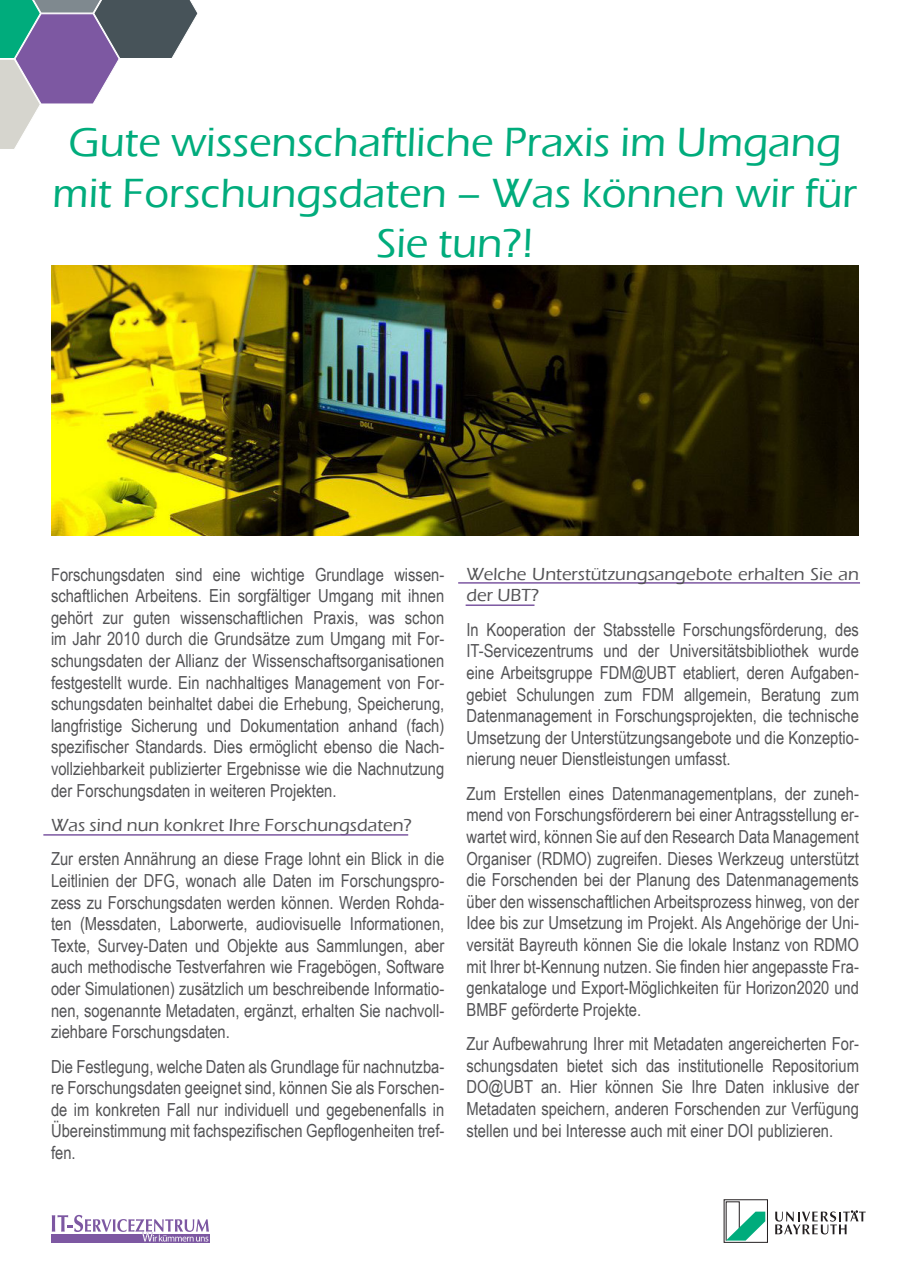
<style>
.page{position:relative;width:910px;height:1280px;background:#fff}
.page>*{position:absolute;margin:0;border:0;box-sizing:border-box;transform-origin:0 0}
.t1{font:500 42px/50.4px "Eras ITC";color:#00ac7c;text-align:center}
.Fließtext{font:18px/21.6px "Arial Narrow";color:#535355;text-align:justify}
.Fließtext-2{font:500 18px/21.6px "Eras ITC";color:#535355}
</style>
<div class="page">
<svg style="left:0;top:0;width:198px;height:149px"></svg>
<div style="left:51px;top:1234px;width:158px;height:9px;background:#7d58a2"></div>
<svg style="left:52px;top:1215px;width:157px;height:27px"></svg>
<svg style="left:726px;top:1201px;width:39px;height:39px"></svg>
<div style="left:724px;top:1199px;width:44px;height:43px;border:1px solid #231f20"></div>
<svg style="left:775px;top:1211px;width:91px;height:23px"></svg>
<hr style="left:458px;top:582px;width:402px;height:2px;background:#7d58a2">
<hr style="left:43px;top:834px;width:365px;height:2px;background:#7d58a2">
<hr style="left:466px;top:604px;width:68px;height:2px;background:#7d58a2">
<img style="left:51px;top:266px;width:808px;height:270px">
<p class="t1" style="left:53px;top:118px;width:806px">Gute wissenschaftliche Praxis im Umgang mit Forschungsdaten – Was können wir für<br>Sie tun?!</p>
<p class="Fließtext" style="left:51px;top:563px;width:395px">Forschungsdaten sind eine wichtige Grundlage wissen&shy;schaftlichen Arbeitens. Ein sorgfältiger Umgang mit ihnen gehört zur guten wissenschaftlichen Praxis, was schon im Jahr 2010 durch die Grundsätze zum Umgang mit For&shy;schungsdaten der Allianz der Wissenschaftsorganisationen festgestellt wurde. Ein nachhaltiges Management von For&shy;schungsdaten beinhaltet dabei die Erhebung, Speicherung, langfristige Sicherung und Dokumentation anhand (fach) spezifischer Standards. Dies ermöglicht ebenso die Nach&shy;vollziehbarkeit publizierter Ergebnisse wie die Nachnutzung der Forschungsdaten in weiteren Projekten.</p>
<p class="Fließtext-2" style="left:51px;top:814px;width:362px">Was sind nun konkret Ihre Forschungsdaten?</p>
<p class="Fließtext" style="left:51px;top:847px;width:395px">Zur ersten Annährung an diese Frage lohnt ein Blick in die Leitlinien der DFG, wonach alle Daten im Forschungspro&shy;zess zu Forschungsdaten werden können. Werden Rohda&shy;ten (Messdaten, Laborwerte, audiovisuelle Informationen, Texte, Survey-Daten und Objekte aus Sammlungen, aber auch methodische Testverfahren wie Fragebögen, Software oder Simulationen) zusätzlich um beschreibende Informatio&shy;nen, sogenannte Metadaten, ergänzt, erhalten Sie nachvoll&shy;ziehbare Forschungsdaten.</p>
<p class="Fließtext" style="left:51px;top:1055px;width:395px">Die Festlegung, welche Daten als Grundlage für nachnutzba&shy;re Forschungsdaten geeignet sind, können Sie als Forschen&shy;de im konkreten Fall nur individuell und gegebenenfalls in Übereinstimmung mit fachspezifischen Gepflogenheiten tref&shy;fen.</p>
<p class="Fließtext-2" style="left:466px;top:563px;width:394px">Welche Unterstützungsangebote erhalten Sie an der UBT?</p>
<p class="Fließtext" style="left:466px;top:618px;width:394px">In Kooperation der Stabsstelle Forschungsförderung, des IT-Servicezentrums und der Universitätsbibliothek wurde eine Arbeitsgruppe FDM@UBT etabliert, deren Aufgaben&shy;gebiet Schulungen zum FDM allgemein, Beratung zum Datenmanagement in Forschungsprojekten, die technische Umsetzung der Unterstützungsangebote und die Konzeptio&shy;nierung neuer Dienstleistungen umfasst.</p>
<p class="Fließtext" style="left:466px;top:782px;width:394px">Zum Erstellen eines Datenmanagementplans, der zuneh&shy;mend von Forschungsförderern bei einer Antragsstellung er&shy;wartet wird, können Sie auf den Research Data Management Organiser (RDMO) zugreifen. Dieses Werkzeug unterstützt die Forschenden bei der Planung des Datenmanagements über den wissenschaftlichen Arbeitsprozess hinweg, von der Idee bis zur Umsetzung im Projekt. Als Angehörige der Uni&shy;versität Bayreuth können Sie die lokale Instanz von RDMO mit Ihrer bt-Kennung nutzen. Sie finden hier angepasste Fra&shy;genkataloge und Export-Möglichkeiten für Horizon2020 und BMBF geförderte Projekte.</p>
<p class="Fließtext" style="left:466px;top:1032px;width:394px">Zur Aufbewahrung Ihrer mit Metadaten angereicherten For&shy;schungsdaten bietet sich das institutionelle Repositorium DO@UBT an. Hier können Sie Ihre Daten inklusive der Metadaten speichern, anderen Forschenden zur Verfügung stellen und bei Interesse auch mit einer DOI publizieren.</p>
</div>
